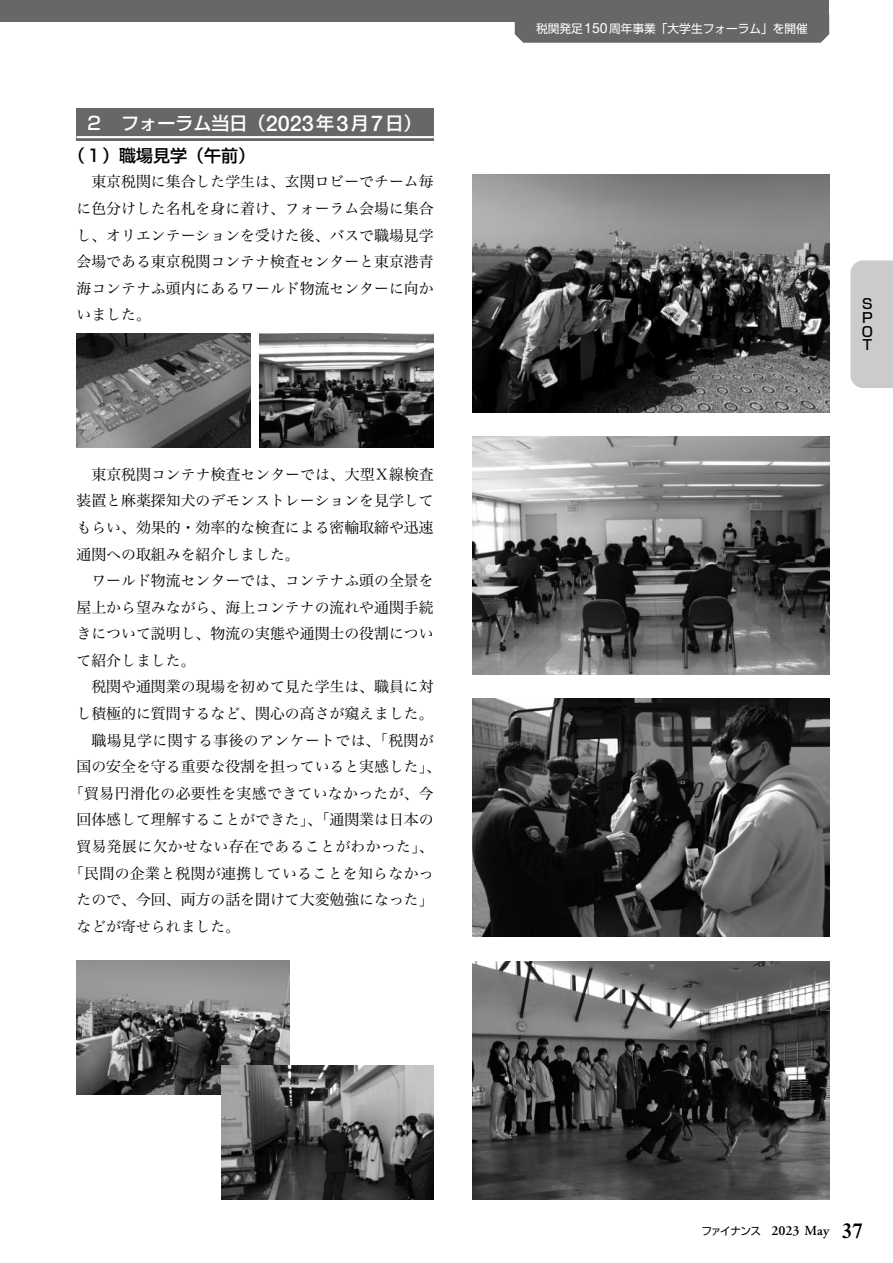
<style>
.page{position:relative;width:893px;height:1263px;background:#fff}
.page>*{position:absolute;margin:0;border:0;box-sizing:border-box;transform-origin:0 0}
.t1{font:500 18px "Shin Go Pr 6 N";color:#fff}
.t2{font:500 16.95px "Shin Go Pr 6 N";color:#000}
.t3{font:14.85px/26.5px "Hiragino Serif Pr 6 N W3";color:#000;text-align:justify}
.t4{font:14.85px "Hiragino Serif Pr 6 N W3";letter-spacing:.025em;color:#000}
.t5{font:14.85px "Hiragino Serif Pr 6 N W3";letter-spacing:.02em;color:#000}
.t6{font:600 13.8px "Adobe Garamond Pro";color:#000}
.t7{font:500 13.8px/13.8px "Shin Go Pr 6 N";color:#000;text-align:justify}
.t8{font:11.7px "Shin Go Pr 6 N";color:#fff}
.s1{font-family:"Helvetica Neue LT Std";font-size:21.75px}
.s2{font-family:"Helvetica Neue LT Std";font-size:14.1px}
.s3{font-family:"Shin Go Pr 6 N";font-weight:400;font-size:10.65px}
.s4{font-family:"Times LT Std";font-size:21.3px}
</style>
<div class="page">
<div style="left:0;top:0;width:829px;height:21px;background:#676767"></div>
<div style="left:77px;top:108px;width:357px;height:33px;background:#676767"></div>
<hr style="left:77px;top:136px;width:357px;height:2px;background:#fff">
<img style="left:77px;top:334px;width:174px;height:114px">
<img style="left:259px;top:334px;width:175px;height:114px">
<img style="left:77px;top:960px;width:212px;height:134px">
<img style="left:221px;top:1065px;width:213px;height:134px">
<img style="left:472px;top:174px;width:357px;height:238px">
<img style="left:472px;top:437px;width:357px;height:238px">
<img style="left:472px;top:699px;width:357px;height:238px">
<img style="left:472px;top:961px;width:357px;height:238px">
<div style="left:515px;top:21px;width:314px;height:22px;background:#676767"></div>
<div style="left:850px;top:260px;width:43px;height:128px;background:#cbcbcb"></div>
<p class="t1" style="left:85px;top:108px;width:338px">２　フォーラム当日（<span class="s1">2023</span>年<span class="s1">3</span>月<span class="s1">7</span>日）</p>
<p class="t2" style="left:68px;top:141px;width:189px">（１）職場見学（午前）</p>
<p class="t3" style="left:77px;top:167px;width:359px;text-indent:15px">東京税関に集合した学生は、玄関ロビーでチーム毎に色分けした名札を身に着け、フォーラム会場に集合し、オリエンテーションを受けた後、バスで職場見学会場である東京税関コンテナ検査センターと東京港青海コンテナふ頭内にあるワールド物流センターに向かいました。</p>
<p class="t3" style="left:77px;top:460px;width:359px;text-indent:15px">東京税関コンテナ検査センターでは、大型 X線検査装置と麻薬探知犬のデモンストレーションを見学してもらい、効果的・効率的な検査による密輸取締や迅速通関への取組みを紹介しました。</p>
<p class="t3" style="left:77px;top:566px;width:359px;text-indent:15px">ワールド物流センターでは、コンテナふ頭の全景を屋上から望みながら、海上コンテナの流れや通関手続きについて説明し、物流の実態や通関士の役割について紹介しました。</p>
<p class="t3" style="left:91px;top:672px;width:344px">税関や通関業の現場を初めて見た学生は、職員に対</p>
<p class="t3" style="left:77px;top:699px;width:359px">し積極的に質問するなど、関心の高さが窺えました。</p>
<p class="t4" style="left:91px;top:727px;width:344px">職場見学に関する事後のアンケートでは、「税関が</p>
<p class="t3" style="left:77px;top:752px;width:366px">国の安全を守る重要な役割を担っていると実感した」、</p>
<p class="t4" style="left:69px;top:780px;width:366px">「貿易円滑化の必要性を実感できていなかったが、今</p>
<p class="t3" style="left:77px;top:805px;width:359px">回体感して理解することができた」、「通関業は日本の</p>
<p class="t4" style="left:77px;top:834px;width:359px">貿易発展に欠かせない存在であることがわかった」、</p>
<p class="t5" style="left:69px;top:860px;width:366px">「民間の企業と税関が連携していることを知らなかっ</p>
<p class="t3" style="left:77px;top:885px;width:359px">たので、今回、両方の話を聞けて大変勉強になった」</p>
<p class="t3" style="left:77px;top:911px;width:165px">などが寄せられました。</p>
<p class="t8" style="left:536px;top:19px;width:273px">税関発足<span class="s2">150</span>周年事業「大学生フォーラム」を開催</p>
<p class="t7" style="left:860px;top:296px;width:13px">ＳＰＯＴ</p>
<p class="t6" style="left:701px;top:1223px;width:163px"><span class="s3">ファイナンス</span> 2023 May <span class="s4">37</span></p>
</div>
